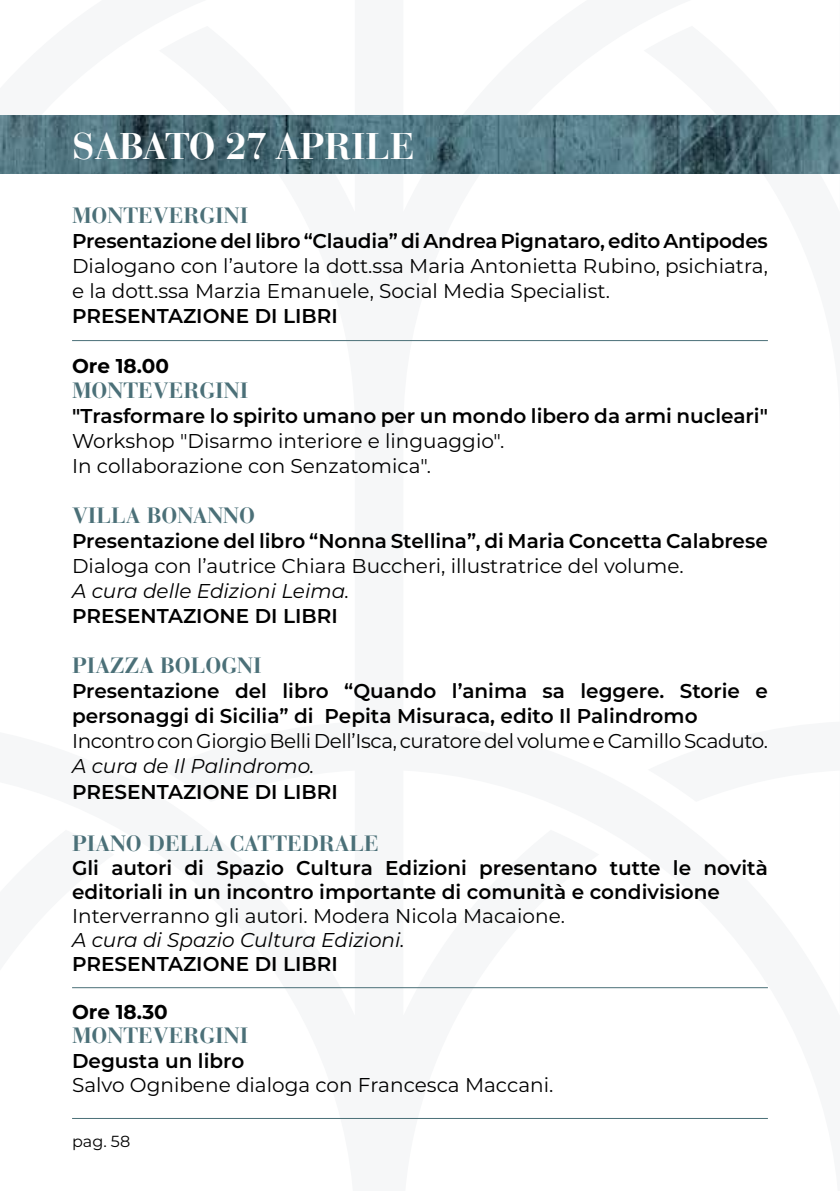
<style>
.page{position:relative;width:840px;height:1191px;background:#fff}
.page>*{position:absolute;margin:0;border:0;box-sizing:border-box;transform-origin:0 0}
.t1{font:700 36.8px "Bauer Bodoni Std";color:#fff}
.t2{font:700 22px "Bauer Bodoni Std";color:#4b7078}
.t3{font:600 20px/25px "Montserrat";color:#000}
.t4{font:20px/25px "Montserrat";color:#000}
.t5{font:italic 20px "Montserrat";color:#000}
.t6{font:20px "Montserrat";letter-spacing:-.02em;color:#000}
.t7{font:700 20px "Montserrat";color:#000}
.t8{font:16px "Montserrat";color:#000}
</style>
<div class="page">
<hr style="left:72px;top:1118px;width:695px;height:1px;background:#4b7078">
<svg style="left:0;top:116px;width:839px;height:58px;background:#4c6f7a"></svg>
<hr style="left:72px;top:340px;width:695px;height:1px;background:#4b7078">
<hr style="left:72px;top:987px;width:695px;height:1px;background:#4b7078">
<h1 class="t1" style="left:72px;top:124px;width:344px">SABATO 27 APRILE</h1>
<p class="t2" style="left:72px;top:202px;width:178px">MONTEVERGINI</p>
<p class="t3" style="left:72px;top:228px;width:697px">Presentazione del libro “Claudia” di Andrea Pignataro, edito Antipodes</p>
<p class="t4" style="left:72px;top:253px;width:697px">Dialogano con l’autore la dott.ssa Maria Antonietta Rubino, psichiatra, e la dott.ssa Marzia Emanuele, Social Media Specialist.</p>
<p class="t3" style="left:72px;top:303px;width:267px">PRESENTAZIONE DI LIBRI</p>
<p class="t7" style="left:72px;top:352px;width:98px">Ore 18.00</p>
<p class="t2" style="left:72px;top:377px;width:178px">MONTEVERGINI</p>
<p class="t3" style="left:72px;top:403px;width:697px">"Trasformare lo spirito umano per un mondo libero da armi nucleari"</p>
<p class="t4" style="left:72px;top:428px;width:433px">Workshop "Disarmo interiore e linguaggio".<br>In collaborazione con Senzatomica".</p>
<p class="t2" style="left:72px;top:502px;width:184px">VILLA BONANNO</p>
<p class="t3" style="left:72px;top:528px;width:696px">Presentazione del libro “Nonna Stellina”, di Maria Concetta Calabrese</p>
<p class="t4" style="left:72px;top:553px;width:612px">Dialoga con l’autrice Chiara Buccheri, illustratrice del volume.</p>
<p class="t5" style="left:72px;top:577px;width:279px">A cura delle Edizioni Leima.</p>
<p class="t3" style="left:72px;top:603px;width:267px">PRESENTAZIONE DI LIBRI</p>
<p class="t2" style="left:72px;top:652px;width:191px">PIAZZA BOLOGNI</p>
<p class="t3" style="left:72px;top:678px;width:697px">Presentazione del libro “Quando l’anima sa leggere. Storie e personaggi di Sicilia” di Pepita Misuraca, edito Il Palindromo</p>
<p class="t6" style="left:72px;top:727px;width:697px">Incontro con Giorgio Belli Dell’Isca, curatore del volume e Camillo Scaduto.</p>
<p class="t5" style="left:72px;top:752px;width:243px">A cura de Il Palindromo.</p>
<p class="t3" style="left:72px;top:779px;width:267px">PRESENTAZIONE DI LIBRI</p>
<p class="t2" style="left:72px;top:830px;width:308px">PIANO DELLA CATTEDRALE</p>
<p class="t3" style="left:72px;top:855px;width:696px;line-height:24px">Gli autori di Spazio Cultura Edizioni presentano tutte le novità editoriali in un incontro importante di comunità e condivisione</p>
<p class="t4" style="left:72px;top:903px;width:494px">Interverranno gli autori. Modera Nicola Macaione.</p>
<p class="t5" style="left:72px;top:926px;width:334px">A cura di Spazio Cultura Edizioni.</p>
<p class="t3" style="left:72px;top:951px;width:267px">PRESENTAZIONE DI LIBRI</p>
<p class="t7" style="left:72px;top:998px;width:97px">Ore 18.30</p>
<p class="t2" style="left:72px;top:1022px;width:178px">MONTEVERGINI</p>
<p class="t3" style="left:72px;top:1047px;width:174px">Degusta un libro</p>
<p class="t4" style="left:72px;top:1071px;width:482px">Salvo Ognibene dialoga con Francesca Maccani.</p>
<p class="t8" style="left:72px;top:1130px;width:60px">pag. 58</p>
</div>
